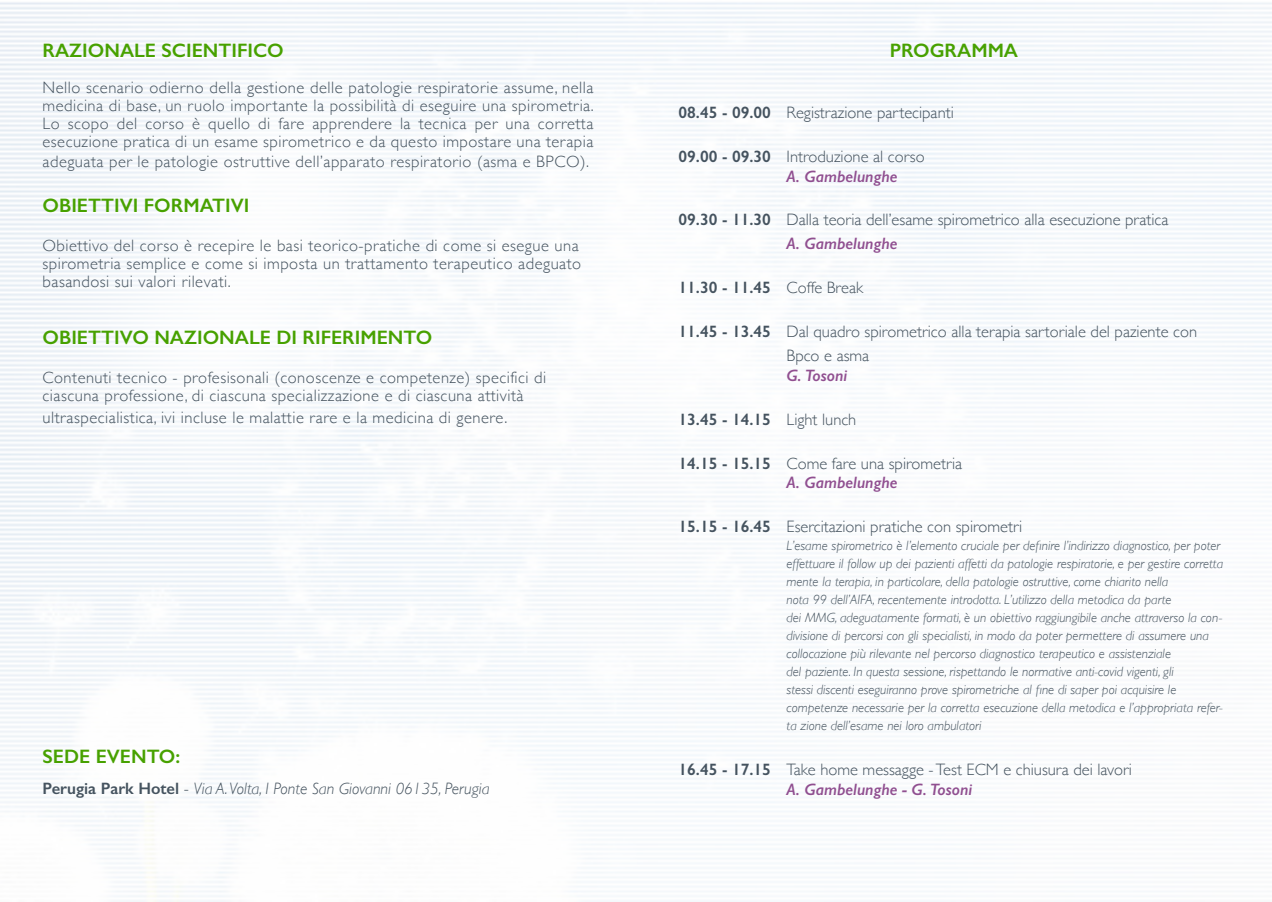
<style>
.page{position:relative;width:1272px;height:902px;background:#fff}
.page>*{position:absolute;margin:0;border:0;box-sizing:border-box;transform-origin:0 0}
.t1{font:600 19.5px "Gill Sans";color:#47a100}
.t2{font:300 16.5px/18px "Gill Sans";letter-spacing:.03em;color:#45535f}
.t3{font:300 16.5px/24px "Gill Sans";color:#45535f}
.t4{font:italic 600 16.5px "Gill Sans";color:#904f90}
.t5{font:italic 300 16.5px "Gill Sans";color:#45535f}
.t6{font:600 16.5px "Gill Sans";color:#45535f}
.t7{font:italic 300 13.5px/18px "Gill Sans";color:#45535f}
.s1{font-weight:600;font-style:normal}
.s2{font-style:normal}
.s3{font-weight:600}
.s4{font-weight:300}
</style>
<div class="page">
<p class="t1" style="left:43px;top:38px;width:243px">RAZIONALE SCIENTIFICO</p>
<p class="t2" style="left:43px;top:78px;width:552px">Nello scenario odierno della gestione delle patologie respiratorie assume, nella medicina di base, un ruolo importante la possibilità di eseguire una spirometria.</p>
<p class="t2" style="left:43px;top:114px;width:552px">Lo scopo del corso è quello di fare apprendere la tecnica per una corretta esecuzione pratica di un esame spirometrico e da questo impostare una terapia</p>
<p class="t2" style="left:43px;top:151px;width:548px">adeguata per le patologie ostruttive dell’apparato respiratorio (asma e BPCO).</p>
<p class="t1" style="left:43px;top:193px;width:208px">OBIETTIVI FORMATIVI</p>
<p class="t2" style="left:43px;top:235px;width:540px">Obiettivo del corso è recepire le basi teorico-pratiche di come si esegue una spirometria semplice e come si imposta un trattamento terapeutico adeguato basandosi sui valori rilevati.</p>
<p class="t1" style="left:43px;top:326px;width:391px">OBIETTIVO NAZIONALE DI RIFERIMENTO</p>
<p class="t2" style="left:43px;top:368px;width:505px">Contenuti tecnico - profesisonali (conoscenze e competenze) specifici di</p>
<p class="t2" style="left:43px;top:386px;width:482px">ciascuna professione, di ciascuna specializzazione e di ciascuna attività</p>
<p class="t2" style="left:43px;top:408px;width:466px">ultraspecialistica, ivi incluse le malattie rare e la medicina di genere.</p>
<p class="t1" style="left:43px;top:744px;width:139px">SEDE EVENTO:</p>
<p class="t5" style="left:43px;top:779px;width:448px"><span class="s1">Perugia Park Hotel</span> <span class="s2">-</span> Via A.Volta, I Ponte San Giovanni 06135, Perugia</p>
<p class="t1" style="left:889px;top:38px;width:130px">PROGRAMMA</p>
<p class="t3" style="left:678px;top:100px;width:277px"><span class="s3">08.45 - 09.00</span> Registrazione partecipanti</p>
<p class="t3" style="left:678px;top:144px;width:248px"><span class="s3">09.00 - 09.30</span> Introduzione al corso</p>
<p class="t4" style="left:786px;top:166px;width:112px">A. Gambelunghe</p>
<p class="t3" style="left:678px;top:207px;width:491px"><span class="s3">09.30 - 11.30</span> Dalla teoria dell’esame spirometrico alla esecuzione pratica</p>
<p class="t4" style="left:786px;top:234px;width:112px">A. Gambelunghe</p>
<p class="t6" style="left:678px;top:278px;width:186px">11.30 - 11.45 <span class="s4">Coffe Break</span></p>
<p class="t3" style="left:786px;top:319px;width:412px;text-indent:-108px"><span class="s3">11.45 - 13.45</span> Dal quadro spirometrico alla terapia sartoriale del paziente con<br>Bpco e asma</p>
<p class="t4" style="left:786px;top:365px;width:62px">G. Tosoni</p>
<p class="t6" style="left:678px;top:409px;width:179px">13.45 - 14.15 <span class="s4">Light lunch</span></p>
<p class="t3" style="left:678px;top:450px;width:285px"><span class="s3">14.15 - 15.15</span> Come fare una spirometria</p>
<p class="t4" style="left:786px;top:473px;width:112px">A. Gambelunghe</p>
<p class="t3" style="left:678px;top:514px;width:345px"><span class="s3">15.15 - 16.45</span> Esercitazioni pratiche con spirometri</p>
<p class="t7" style="left:786px;top:536px;width:438px">L’esame spirometrico è l’elemento cruciale per definire l’indirizzo diagnostico, per poter effettuare il follow up dei pazienti affetti da patologie respiratorie, e per gestire corretta mente la terapia, in particolare, della patologie ostruttive, come chiarito nella<br>nota 99 dell’AIFA, recentemente introdotta. L’utilizzo della metodica da parte<br>dei MMG, adeguatamente formati, è un obiettivo raggiungibile anche attraverso la con - divisione di percorsi con gli specialisti, in modo da poter permettere di assumere una collocazione più rilevante nel percorso diagnostico terapeutico e assistenziale<br>del paziente. In questa sessione, rispettando le normative anti-covid vigenti, gli<br>stessi discenti eseguiranno prove spirometriche al fine di saper poi acquisire le competenze necessarie per la corretta esecuzione della metodica e l’appropriata refer&shy;ta zione dell’esame nei loro ambulatori</p>
<p class="t3" style="left:678px;top:756px;width:455px"><span class="s3">16.45 - 17.15</span> Take home messagge - Test ECM e chiusura dei lavori</p>
<p class="t4" style="left:786px;top:779px;width:187px">A. Gambelunghe - G. Tosoni</p>
</div>
